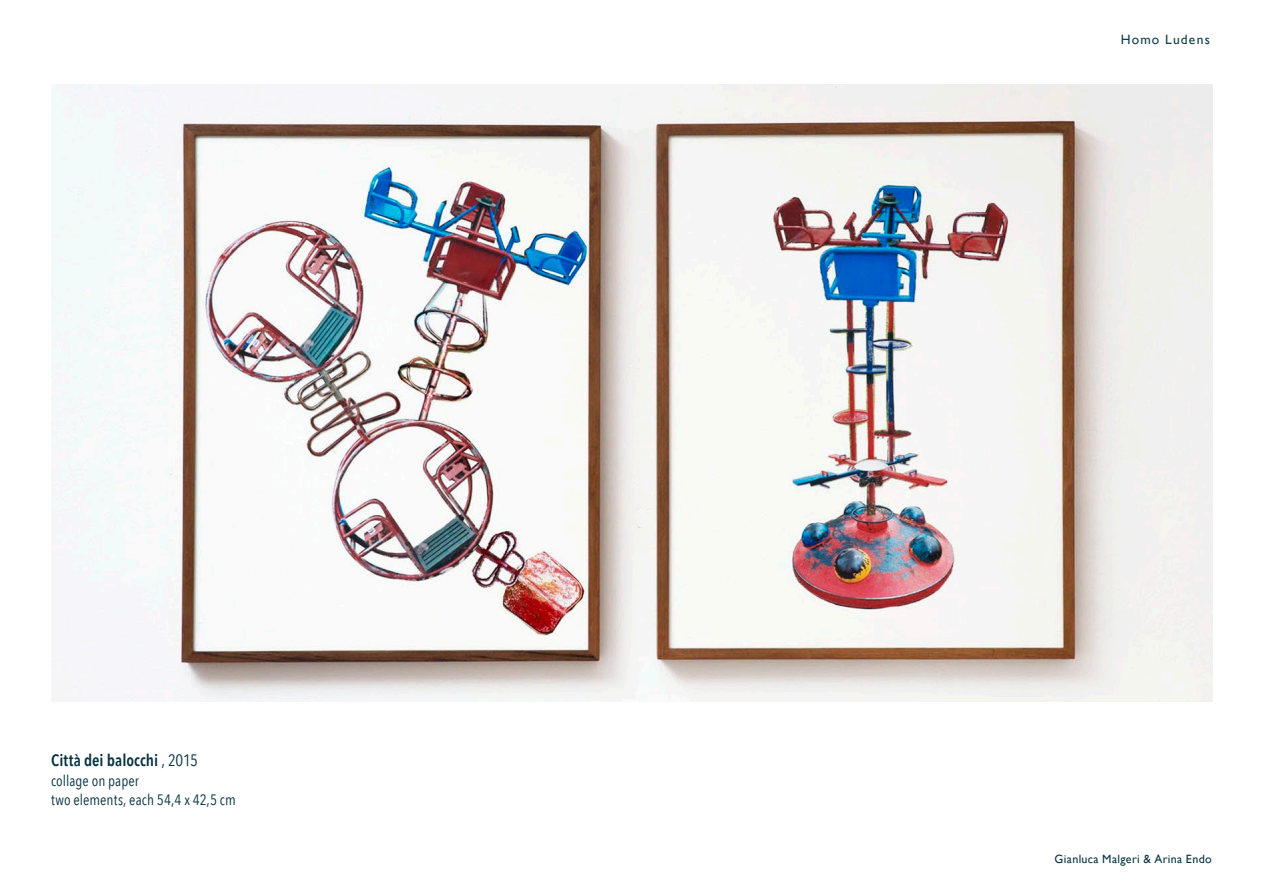
<style>
.page{position:relative;width:1263px;height:893px;background:#fff}
.page>*{position:absolute;margin:0;border:0;box-sizing:border-box;transform-origin:0 0}
.t1{font:600 16.5px "Avenir Next Condensed";color:#073441}
.t2{font:15px/19.5px "Avenir Next Condensed";letter-spacing:.005em;color:#073441}
.t3{font:13.5px "Gill Sans";letter-spacing:.09em;color:#113f4d}
.t4{font:12px "Gill Sans";letter-spacing:.03em;color:#073441}
.s1{font-weight:400}
</style>
<div class="page">
<img style="left:51px;top:85px;width:1161px;height:616px">
<p class="t1" style="left:51px;top:750px;width:148px">Città dei balocchi <span class="s1">, 2015</span></p>
<p class="t2" style="left:51px;top:771px;width:186px">collage on paper<br>two elements, each 54,4 x 42,5 cm</p>
<p class="t3" style="left:1121px;top:32px;width:91px">Homo Ludens</p>
<p class="t4" style="left:1054px;top:851px;width:159px">Gianluca Malgeri &amp; Arina Endo</p>
</div>
